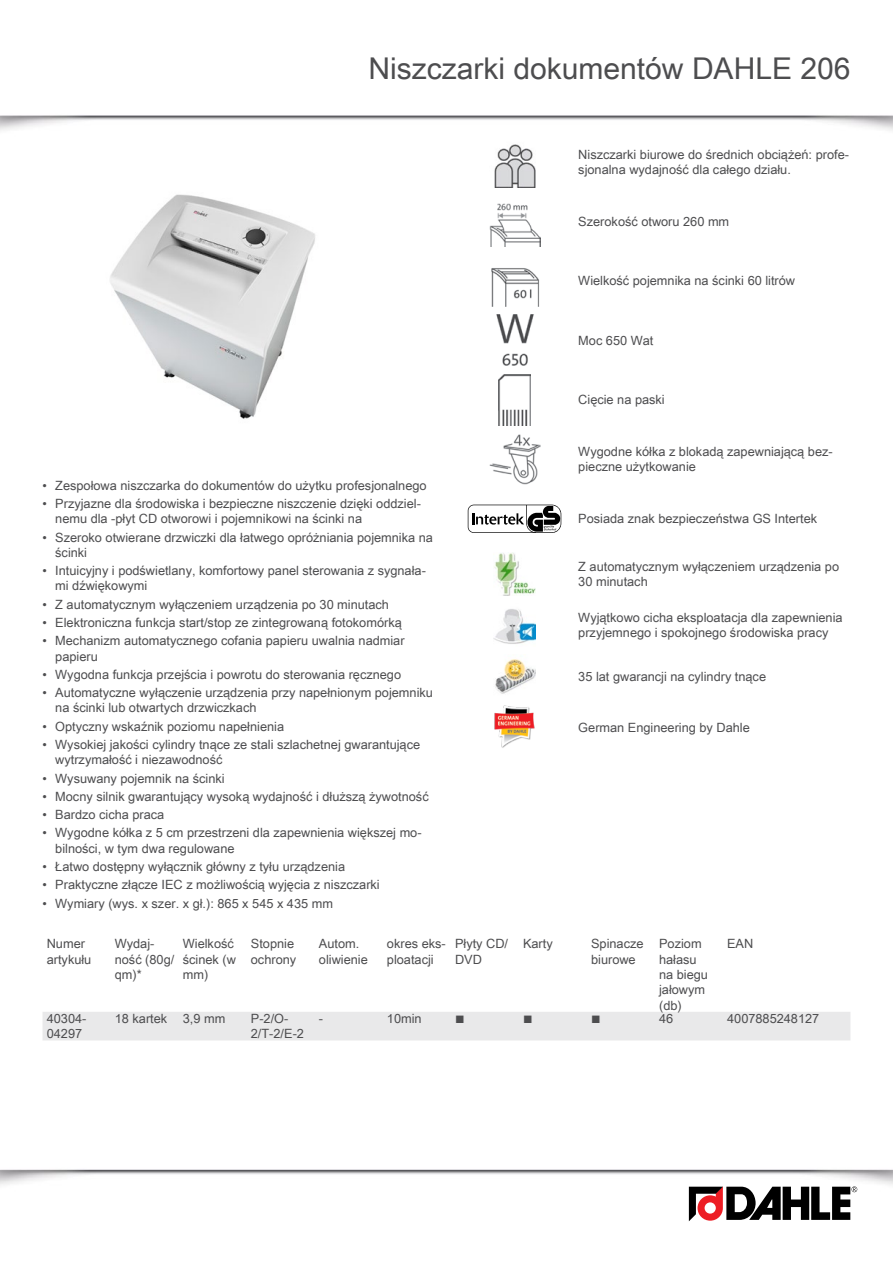
<style>
.page{position:relative;width:893px;height:1263px;background:#fff}
.page>*{position:absolute;margin:0;border:0;box-sizing:border-box;transform-origin:0 0}
.overline_dah{font:30px "Arial Unicode MS";color:#4d4d4f}
.fliesstext_dah{font:12.75px/15.3px "Arial Unicode MS";color:#4d4d4f}
.tabelle_ueberschrift{font:12.75px/15.3px "Arial Unicode MS";color:#4d4d4f}
.tabelle_dah{font:12.75px/15.3px "Arial Unicode MS";color:#4d4d4f}
.tabelle_dah-2{font:12.75px "Wingdings";color:#4d4d4f}
</style>
<div class="page">
<img style="left:0;top:115px;width:893px;height:16px">
<img style="left:0;top:1169px;width:893px;height:47px">
<svg style="left:689px;top:1186px;width:168px;height:35px"></svg>
<img style="left:110px;top:194px;width:205px;height:225px">
<img style="left:494px;top:144px;width:42px;height:43px">
<img style="left:489px;top:203px;width:51px;height:44px">
<img style="left:491px;top:268px;width:48px;height:38px">
<img style="left:496px;top:315px;width:38px;height:51px">
<img style="left:499px;top:374px;width:31px;height:51px">
<img style="left:489px;top:434px;width:51px;height:51px">
<svg style="left:468px;top:505px;width:93px;height:28px"></svg>
<img style="left:494px;top:553px;width:42px;height:42px">
<img style="left:493px;top:609px;width:43px;height:35px">
<img style="left:495px;top:659px;width:41px;height:35px">
<img style="left:494px;top:706px;width:41px;height:42px">
<div style="left:43px;top:1012px;width:807px;height:28px;background:#e9e9ea"></div>
<p class="overline_dah" style="left:369px;top:47px;width:483px">Niszczarki dokumentów DAHLE 206</p>
<p class="fliesstext_dah" style="left:578px;top:146px;width:272px">Niszczarki biurowe do średnich obciążeń: profe&shy;sjonalna wydajność dla całego działu.</p>
<p class="fliesstext_dah" style="left:578px;top:213px;width:152px">Szerokość otworu 260 mm</p>
<p class="fliesstext_dah" style="left:578px;top:273px;width:218px">Wielkość pojemnika na ścinki 60 litrów</p>
<p class="fliesstext_dah" style="left:43px;top:477px;width:386px">• Zespołowa niszczarka do dokumentów do użytku profesjonalnego</p>
<p class="fliesstext_dah" style="left:55px;top:495px;width:367px;text-indent:-13px">• Przyjazne dla środowiska i bezpieczne niszczenie dzięki oddziel&shy;nemu dla -płyt CD otworowi i pojemnikowi na ścinki na</p>
<p class="fliesstext_dah" style="left:55px;top:529px;width:379px;text-indent:-13px">• Szeroko otwierane drzwiczki dla łatwego opróżniania pojemnika na ścinki</p>
<p class="fliesstext_dah" style="left:55px;top:563px;width:372px;text-indent:-13px">• Intuicyjny i podświetlany, komfortowy panel sterowania z sygnała&shy;mi dźwiękowymi</p>
<p class="fliesstext_dah" style="left:43px;top:596px;width:348px">• Z automatycznym wyłączeniem urządzenia po 30 minutach</p>
<p class="fliesstext_dah" style="left:43px;top:614px;width:361px">• Elektroniczna funkcja start/stop ze zintegrowaną fotokomórką</p>
<p class="fliesstext_dah" style="left:55px;top:633px;width:351px;text-indent:-13px">• Mechanizm automatycznego cofania papieru uwalnia nadmiar papieru</p>
<p class="fliesstext_dah" style="left:43px;top:666px;width:360px">• Wygodna funkcja przejścia i powrotu do sterowania ręcznego</p>
<p class="fliesstext_dah" style="left:55px;top:685px;width:379px;text-indent:-13px">• Automatyczne wyłączenie urządzenia przy napełnionym pojemniku na ścinki lub otwartych drzwiczkach</p>
<p class="fliesstext_dah" style="left:43px;top:718px;width:243px">• Optyczny wskaźnik poziomu napełnienia</p>
<p class="fliesstext_dah" style="left:55px;top:736px;width:366px;text-indent:-13px">• Wysokiej jakości cylindry tnące ze stali szlachetnej gwarantujące wytrzymałość i niezawodność</p>
<p class="fliesstext_dah" style="left:43px;top:770px;width:184px">• Wysuwany pojemnik na ścinki</p>
<p class="fliesstext_dah" style="left:43px;top:788px;width:388px">• Mocny silnik gwarantujący wysoką wydajność i dłuższą żywotność</p>
<p class="fliesstext_dah" style="left:43px;top:807px;width:123px">• Bardzo cicha praca</p>
<p class="fliesstext_dah" style="left:55px;top:825px;width:368px;text-indent:-13px">• Wygodne kółka z 5 cm przestrzeni dla zapewnienia większej mo&shy;bilności, w tym dwa regulowane</p>
<p class="fliesstext_dah" style="left:43px;top:858px;width:304px">• Łatwo dostępny wyłącznik główny z tyłu urządzenia</p>
<p class="fliesstext_dah" style="left:43px;top:877px;width:339px">• Praktyczne złącze IEC z możliwością wyjęcia z niszczarki</p>
<p class="fliesstext_dah" style="left:43px;top:895px;width:292px">• Wymiary (wys. x szer. x gł.): 865 x 545 x 435 mm</p>
<p class="fliesstext_dah" style="left:578px;top:332px;width:77px">Moc 650 Wat</p>
<p class="fliesstext_dah" style="left:578px;top:392px;width:88px">Cięcie na paski</p>
<p class="fliesstext_dah" style="left:578px;top:444px;width:256px">Wygodne kółka z blokadą zapewniającą bez&shy;pieczne użytkowanie</p>
<p class="fliesstext_dah" style="left:578px;top:511px;width:240px">Posiada znak bezpieczeństwa GS Intertek</p>
<p class="fliesstext_dah" style="left:578px;top:559px;width:262px">Z automatycznym wyłączeniem urządzenia po<br>30 minutach</p>
<p class="fliesstext_dah" style="left:578px;top:610px;width:266px">Wyjątkowo cicha eksploatacja dla zapewnienia przyjemnego i spokojnego środowiska pracy</p>
<p class="fliesstext_dah" style="left:578px;top:668px;width:189px">35 lat gwarancji na cylindry tnące</p>
<p class="fliesstext_dah" style="left:578px;top:719px;width:173px">German Engineering by Dahle</p>
<p class="tabelle_ueberschrift" style="left:47px;top:936px;width:46px">Numer artykułu</p>
<p class="tabelle_ueberschrift" style="left:115px;top:936px;width:61px">Wydaj&shy;ność (80g/ qm)*</p>
<p class="tabelle_ueberschrift" style="left:183px;top:936px;width:55px">Wielkość ścinek (w mm)</p>
<p class="tabelle_ueberschrift" style="left:251px;top:936px;width:47px">Stopnie ochrony</p>
<p class="tabelle_ueberschrift" style="left:319px;top:936px;width:50px">Autom. oliwienie</p>
<p class="tabelle_ueberschrift" style="left:387px;top:936px;width:60px">okres eks&shy;ploatacji</p>
<p class="tabelle_ueberschrift" style="left:455px;top:936px;width:55px">Płyty CD/<br>DVD</p>
<p class="tabelle_ueberschrift" style="left:523px;top:936px;width:31px">Karty</p>
<p class="tabelle_ueberschrift" style="left:591px;top:936px;width:54px">Spinacze biurowe</p>
<p class="tabelle_ueberschrift" style="left:659px;top:936px;width:50px">Poziom hałasu na biegu jałowym (db)</p>
<p class="tabelle_ueberschrift" style="left:727px;top:936px;width:28px">EAN</p>
<p class="tabelle_ueberschrift" style="left:47px;top:1011px;width:41px">40304-<br>04297</p>
<p class="tabelle_dah" style="left:115px;top:1011px;width:54px">18 kartek</p>
<p class="tabelle_dah" style="left:183px;top:1011px;width:44px">3,9 mm</p>
<p class="tabelle_dah" style="left:251px;top:1011px;width:55px">P-2/O-<br>2/T-2/E-2</p>
<p class="tabelle_dah" style="left:319px;top:1011px;width:6px">-</p>
<p class="tabelle_dah" style="left:387px;top:1011px;width:36px">10min</p>
<p class="tabelle_dah-2" style="left:455px;top:1012px;width:11px">■</p>
<p class="tabelle_dah-2" style="left:523px;top:1012px;width:11px">■</p>
<p class="tabelle_dah-2" style="left:591px;top:1012px;width:11px">■</p>
<p class="tabelle_dah" style="left:659px;top:1011px;width:16px">46</p>
<p class="tabelle_dah" style="left:727px;top:1011px;width:94px">4007885248127</p>
</div>
